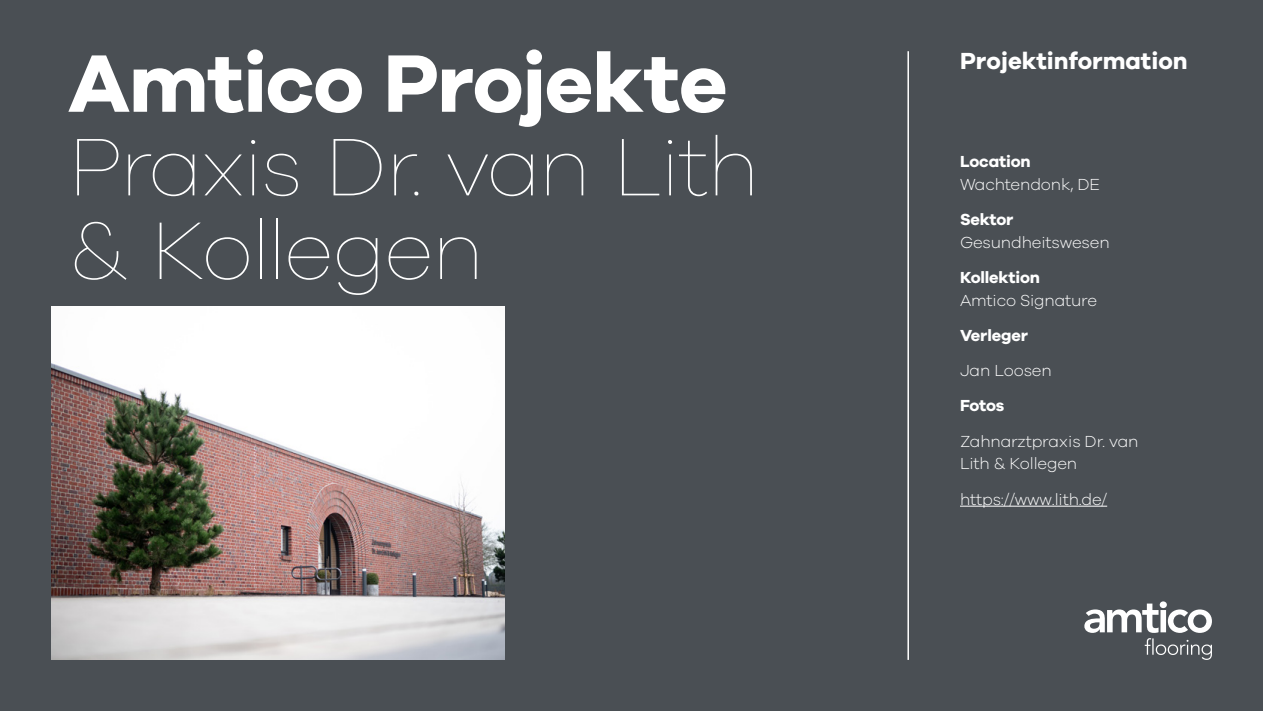
<style>
.page{position:relative;width:1263px;height:711px;background:#fff}
.page>*{position:absolute;margin:0;border:0;box-sizing:border-box;transform-origin:0 0}
.t1{font:100 84px/83.6px "Galano Grotesque";letter-spacing:-.03em;color:#fff}
.t2{font:700 84px "Galano Grotesque";letter-spacing:-.015em;color:#fff}
.t3{font:700 24px "Galano Grotesque";color:#fff}
.t4{font:300 16.5px/22.5px "Galano Grotesque";letter-spacing:-.01em;color:#fff}
.t5{font:700 16.5px "Galano Grotesque";letter-spacing:-.01em;color:#fff}
</style>
<div class="page">
<div style="left:0;top:0;width:1263px;height:710px;background:#4a4f54"></div>
<img style="left:51px;top:307px;width:454px;height:352px">
<hr style="left:907px;top:51px;width:2px;height:608px;background:#fff">
<hr style="left:960px;top:505px;width:147px;height:1px;background:#fff">
<svg style="left:1084px;top:601px;width:128px;height:58px"></svg>
<h1 class="t2" style="left:68px;top:31px;width:660px">Amtico Projekte</h1>
<h1 class="t1" style="left:68px;top:122px;width:693px">Praxis Dr. van Lith &amp; Kollegen</h1>
<h2 class="t3" style="left:960px;top:45px;width:229px">Projektinformation</h2>
<p class="t5" style="left:960px;top:151px;width:72px">Location</p>
<p class="t4" style="left:960px;top:172px;width:142px">Wachtendonk, DE</p>
<p class="t5" style="left:960px;top:209px;width:55px">Sektor</p>
<p class="t4" style="left:960px;top:230px;width:151px">Gesundheitswesen</p>
<p class="t5" style="left:960px;top:267px;width:82px">Kollektion</p>
<p class="t4" style="left:960px;top:288px;width:139px">Amtico Signature</p>
<p class="t5" style="left:960px;top:325px;width:69px">Verleger</p>
<p class="t4" style="left:960px;top:358px;width:93px">Jan Loosen</p>
<p class="t5" style="left:960px;top:395px;width:46px">Fotos</p>
<p class="t4" style="left:960px;top:429px;width:180px">Zahnarztpraxis Dr. van<br>Lith &amp; Kollegen</p>
<p class="t4" style="left:960px;top:487px;width:149px">https://www.lith.de/</p>
</div>
